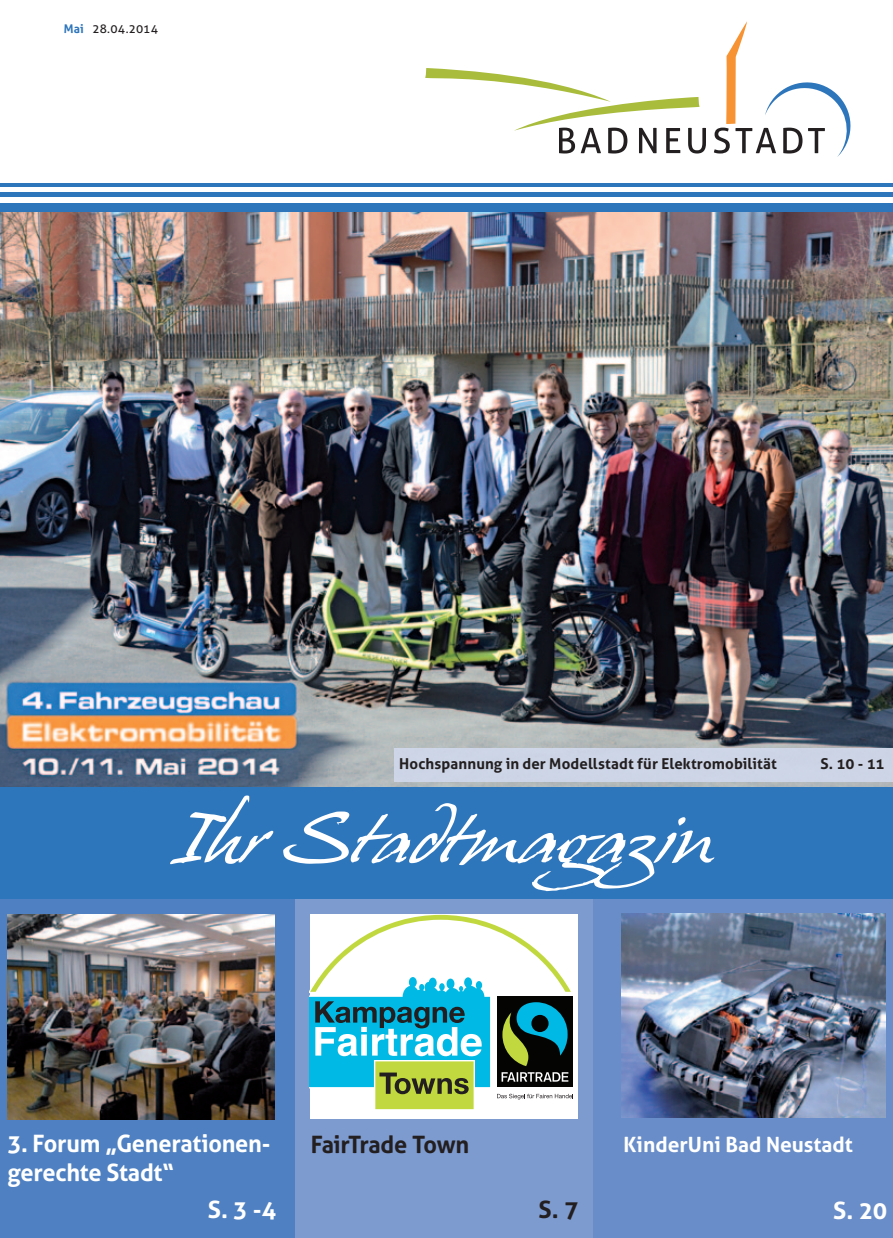
<style>
.page{position:relative;width:893px;height:1238px;background:#fff}
.page>*{position:absolute;margin:0;border:0;box-sizing:border-box;transform-origin:0 0}
.t1{font:700 24px/28.8px "Aller";letter-spacing:-.02em;color:#fff}
.t2{font:700 24px "Aller";letter-spacing:-.065em;color:#231f20}
.t3{font:700 21px "Aller";color:#fff}
.t4{font:700 15px "Aller";letter-spacing:.01em;color:#231f20}
.t5{font:12px "Aller";color:#231f20}
.s1{font-weight:700;color:#2e76bc}
</style>
<div class="page">
<svg style="left:425px;top:68px;width:281px;height:85px"></svg>
<svg style="left:714px;top:21px;width:136px;height:136px"></svg>
<div style="left:0;top:192px;width:893px;height:5px;background:#2e76bc"></div>
<hr style="left:0;top:183px;width:893px;height:3px;background:#2e76bc">
<img style="left:0;top:212px;width:893px;height:575px">
<div style="left:0;top:787px;width:893px;height:112px;background:#2e76bc"></div>
<svg style="left:170px;top:795px;width:544px;height:96px"></svg>
<div style="left:394px;top:748px;width:499px;height:33px;background:#cdd5e6"></div>
<div style="left:0;top:899px;width:295px;height:338px;background:#4f81c2"></div>
<div style="left:295px;top:899px;width:298px;height:338px;background:#7e9bd0"></div>
<div style="left:593px;top:899px;width:300px;height:338px;background:#698dc8"></div>
<div style="left:310px;top:914px;width:268px;height:205px;background:#fff"></div>
<svg style="left:310px;top:914px;width:263px;height:196px"></svg>
<div style="left:0;top:203px;width:893px;height:9px;background:#2e76bc"></div>
<img style="left:621px;top:913px;width:264px;height:204px">
<img style="left:8px;top:914px;width:267px;height:205px">
<p class="t5" style="left:64px;top:21px;width:96px"><span class="s1">mai</span> 28.04.2014</p>
<p class="t4" style="left:399px;top:754px;width:379px">hochspannung in der modellstadt für elektromobilität</p>
<p class="t4" style="left:820px;top:754px;width:65px">s. 10 - 11</p>
<h1 class="t1" style="left:7px;top:1128px;width:265px">3. forum „generationen&shy;gerechte stadt“</h1>
<h1 class="t2" style="left:311px;top:1129px;width:160px">fairtrade town</h1>
<h2 class="t3" style="left:624px;top:1131px;width:231px">Kinderuni bad neustadt</h2>
<h1 class="t1" style="left:208px;top:1195px;width:70px">s. 3 -4</h1>
<h1 class="t2" style="left:539px;top:1194px;width:41px">s. 7</h1>
<h1 class="t1" style="left:833px;top:1195px;width:55px">s. 20</h1>
</div>
